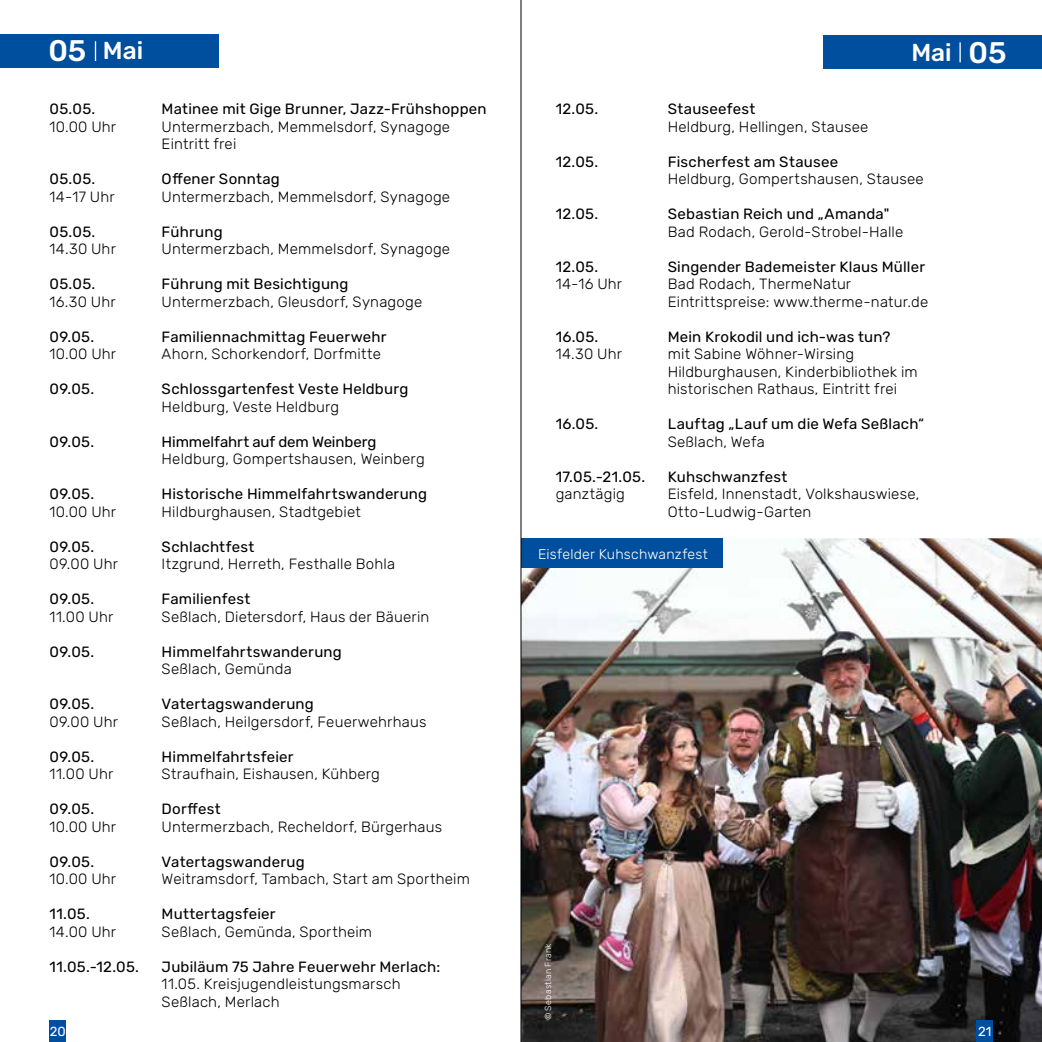
<style>
.page{position:relative;width:1042px;height:1042px;background:#fff}
.page>*{position:absolute;margin:0;border:0;box-sizing:border-box;transform-origin:0 0}
.t1{font:500 24.5px "Rubik";color:#fff}
.t2{font:300 14.88px/17.5px "Rubik";letter-spacing:.015em;color:#000}
.t3{font:14.88px "Rubik";letter-spacing:.015em;color:#000}
.t4{font:14.88px "Rubik";letter-spacing:-.005em;color:#000}
.t5{font:300 14px "Rubik";letter-spacing:.015em;color:#fff}
.t6{font:13.12px "Rubik";color:#fff}
.t7{font:300 8.75px "Rubik";letter-spacing:.025em;color:#fff}
.s1{font-size:29.75px}
</style>
<div class="page">
<img style="left:522px;top:538px;width:520px;height:504px">
<div style="left:50px;top:1020px;width:16px;height:22px;background:#004f9f"></div>
<div style="left:976px;top:1020px;width:17px;height:22px;background:#004f9f"></div>
<div style="left:521px;top:538px;width:202px;height:29px;background:#004f9f"></div>
<div style="left:0;top:34px;width:219px;height:34px;background:#004f9f"></div>
<svg style="left:95px;top:41px;width:1px;height:20px"></svg>
<div style="left:823px;top:36px;width:219px;height:33px;background:#004f9f"></div>
<hr style="left:959px;top:42px;width:2px;height:20px;background:#fff">
<hr style="left:521px;top:0;width:1px;height:1042px;background:#000">
<h1 class="t1" style="left:48px;top:37px;width:96px"><span class="s1">05</span> Mai</h1>
<h1 class="t1" style="left:911px;top:38px;width:97px">Mai <span class="s1">05</span></h1>
<p class="t3" style="left:50px;top:101px;width:47px">05.05.</p>
<p class="t3" style="left:162px;top:101px;width:326px">Matinee mit Gige Brunner, Jazz-Frühshoppen</p>
<p class="t2" style="left:50px;top:118px;width:68px">10.00 Uhr</p>
<p class="t2" style="left:162px;top:118px;width:290px">Untermerzbach, Memmelsdorf, Synagoge<br>Eintritt frei</p>
<p class="t3" style="left:50px;top:171px;width:47px">05.05.</p>
<p class="t3" style="left:162px;top:171px;width:120px">Offener Sonntag</p>
<p class="t2" style="left:50px;top:188px;width:67px">14-17 Uhr</p>
<p class="t2" style="left:162px;top:188px;width:290px">Untermerzbach, Memmelsdorf, Synagoge</p>
<p class="t3" style="left:50px;top:223px;width:47px">05.05.</p>
<p class="t3" style="left:162px;top:223px;width:63px">Führung</p>
<p class="t2" style="left:50px;top:241px;width:68px">14.30 Uhr</p>
<p class="t2" style="left:162px;top:241px;width:290px">Untermerzbach, Memmelsdorf, Synagoge</p>
<p class="t3" style="left:50px;top:276px;width:47px">05.05.</p>
<p class="t3" style="left:162px;top:276px;width:188px">Führung mit Besichtigung</p>
<p class="t2" style="left:50px;top:293px;width:67px">16.30 Uhr</p>
<p class="t2" style="left:162px;top:293px;width:262px">Untermerzbach, Gleusdorf, Synagoge</p>
<p class="t3" style="left:50px;top:328px;width:46px">09.05.</p>
<p class="t3" style="left:162px;top:328px;width:226px">Familiennachmittag Feuerwehr</p>
<p class="t2" style="left:50px;top:346px;width:68px">10.00 Uhr</p>
<p class="t2" style="left:162px;top:346px;width:221px">Ahorn, Schorkendorf, Dorfmitte</p>
<p class="t3" style="left:50px;top:381px;width:46px">09.05.</p>
<p class="t3" style="left:162px;top:381px;width:248px">Schlossgartenfest Veste Heldburg</p>
<p class="t2" style="left:162px;top:398px;width:179px">Heldburg, Veste Heldburg</p>
<p class="t3" style="left:50px;top:433px;width:46px">09.05.</p>
<p class="t4" style="left:162px;top:433px;width:216px">Himmelfahrt auf dem Weinberg</p>
<p class="t2" style="left:162px;top:451px;width:265px">Heldburg, Gompertshausen, Weinberg</p>
<p class="t3" style="left:50px;top:486px;width:46px">09.05.</p>
<p class="t3" style="left:162px;top:486px;width:267px">Historische Himmelfahrtswanderung</p>
<p class="t2" style="left:50px;top:503px;width:68px">10.00 Uhr</p>
<p class="t2" style="left:162px;top:503px;width:201px">Hildburghausen, Stadtgebiet</p>
<p class="t3" style="left:50px;top:538px;width:46px">09.05.</p>
<p class="t3" style="left:162px;top:538px;width:94px">Schlachtfest</p>
<p class="t2" style="left:50px;top:556px;width:70px">09.00 Uhr</p>
<p class="t2" style="left:162px;top:556px;width:235px">Itzgrund, Herreth, Festhalle Bohla</p>
<p class="t3" style="left:50px;top:591px;width:46px">09.05.</p>
<p class="t3" style="left:162px;top:591px;width:90px">Familienfest</p>
<p class="t2" style="left:50px;top:608px;width:65px">11.00 Uhr</p>
<p class="t2" style="left:162px;top:608px;width:269px">Seßlach, Dietersdorf, Haus der Bäuerin</p>
<p class="t3" style="left:50px;top:643px;width:46px">09.05.</p>
<p class="t3" style="left:162px;top:643px;width:182px">Himmelfahrtswanderung</p>
<p class="t2" style="left:162px;top:661px;width:132px">Seßlach, Gemünda</p>
<p class="t3" style="left:50px;top:696px;width:46px">09.05.</p>
<p class="t3" style="left:162px;top:696px;width:154px">Vatertagswanderung</p>
<p class="t2" style="left:50px;top:713px;width:70px">09.00 Uhr</p>
<p class="t2" style="left:162px;top:713px;width:266px">Seßlach, Heilgersdorf, Feuerwehrhaus</p>
<p class="t3" style="left:50px;top:748px;width:46px">09.05.</p>
<p class="t3" style="left:162px;top:748px;width:133px">Himmelfahrtsfeier</p>
<p class="t2" style="left:50px;top:766px;width:65px">11.00 Uhr</p>
<p class="t2" style="left:162px;top:766px;width:220px">Straufhain, Eishausen, Kühberg</p>
<p class="t3" style="left:50px;top:801px;width:46px">09.05.</p>
<p class="t3" style="left:162px;top:801px;width:61px">Dorffest</p>
<p class="t2" style="left:50px;top:818px;width:68px">10.00 Uhr</p>
<p class="t2" style="left:162px;top:818px;width:282px">Untermerzbach, Recheldorf, Bürgerhaus</p>
<p class="t3" style="left:50px;top:853px;width:46px">09.05.</p>
<p class="t3" style="left:162px;top:853px;width:144px">Vatertagswanderug</p>
<p class="t2" style="left:50px;top:871px;width:68px">10.00 Uhr</p>
<p class="t2" style="left:162px;top:871px;width:310px">Weitramsdorf, Tambach, Start am Sportheim</p>
<p class="t3" style="left:50px;top:906px;width:42px">11.05.</p>
<p class="t3" style="left:162px;top:906px;width:115px">Muttertagsfeier</p>
<p class="t2" style="left:50px;top:923px;width:68px">14.00 Uhr</p>
<p class="t2" style="left:162px;top:923px;width:212px">Seßlach, Gemünda, Sportheim</p>
<p class="t3" style="left:50px;top:958px;width:91px">11.05.-12.05.</p>
<p class="t3" style="left:162px;top:958px;width:280px">Jubiläum 75 Jahre Feuerwehr Merlach:</p>
<p class="t2" style="left:162px;top:976px;width:240px">11.05. Kreisjugendleistungsmarsch<br>Seßlach, Merlach</p>
<p class="t3" style="left:556px;top:101px;width:44px">12.05.</p>
<p class="t3" style="left:668px;top:101px;width:89px">Stauseefest</p>
<p class="t2" style="left:668px;top:118px;width:202px">Heldburg, Hellingen, Stausee</p>
<p class="t3" style="left:556px;top:153px;width:44px">12.05.</p>
<p class="t3" style="left:668px;top:153px;width:172px">Fischerfest am Stausee</p>
<p class="t2" style="left:668px;top:171px;width:257px">Heldburg, Gompertshausen, Stausee</p>
<p class="t3" style="left:556px;top:206px;width:44px">12.05.</p>
<p class="t3" style="left:668px;top:206px;width:223px">Sebastian Reich und „Amanda"</p>
<p class="t2" style="left:668px;top:223px;width:237px">Bad Rodach, Gerold-Strobel-Halle</p>
<p class="t3" style="left:556px;top:258px;width:44px">12.05.</p>
<p class="t3" style="left:668px;top:258px;width:259px">Singender Bademeister Klaus Müller</p>
<p class="t2" style="left:556px;top:276px;width:68px">14-16 Uhr</p>
<p class="t2" style="left:668px;top:276px;width:262px">Bad Rodach, ThermeNatur<br>Eintrittspreise: www.therme-natur.de</p>
<p class="t3" style="left:556px;top:328px;width:44px">16.05.</p>
<p class="t3" style="left:668px;top:328px;width:224px">Mein Krokodil und ich-was tun?</p>
<p class="t2" style="left:556px;top:346px;width:68px">14.30 Uhr</p>
<p class="t2" style="left:668px;top:346px;width:251px">mit Sabine Wöhner-Wirsing<br>Hildburghausen, Kinderbibliothek im historischen Rathaus, Eintritt frei</p>
<p class="t3" style="left:556px;top:416px;width:44px">16.05.</p>
<p class="t3" style="left:668px;top:416px;width:258px">Lauftag „Lauf um die Wefa Seßlach“</p>
<p class="t2" style="left:668px;top:433px;width:98px">Seßlach, Wefa</p>
<p class="t3" style="left:556px;top:468px;width:91px">17.05.-21.05.</p>
<p class="t3" style="left:668px;top:468px;width:121px">Kuhschwanzfest</p>
<p class="t2" style="left:556px;top:486px;width:71px">ganztägig</p>
<p class="t2" style="left:668px;top:486px;width:253px">Eisfeld, Innenstadt, Volkshauswiese,<br>Otto-Ludwig-Garten</p>
<p class="t5" style="left:538px;top:546px;width:171px">Eisfelder Kuhschwanzfest</p>
<p class="t7" style="left:543px;top:1020px;width:78px;rotate:-90deg">© Sebastian Frank</p>
<p class="t6" style="left:50px;top:1024px;width:17px">20</p>
<p class="t6" style="left:978px;top:1024px;width:15px">21</p>
</div>
